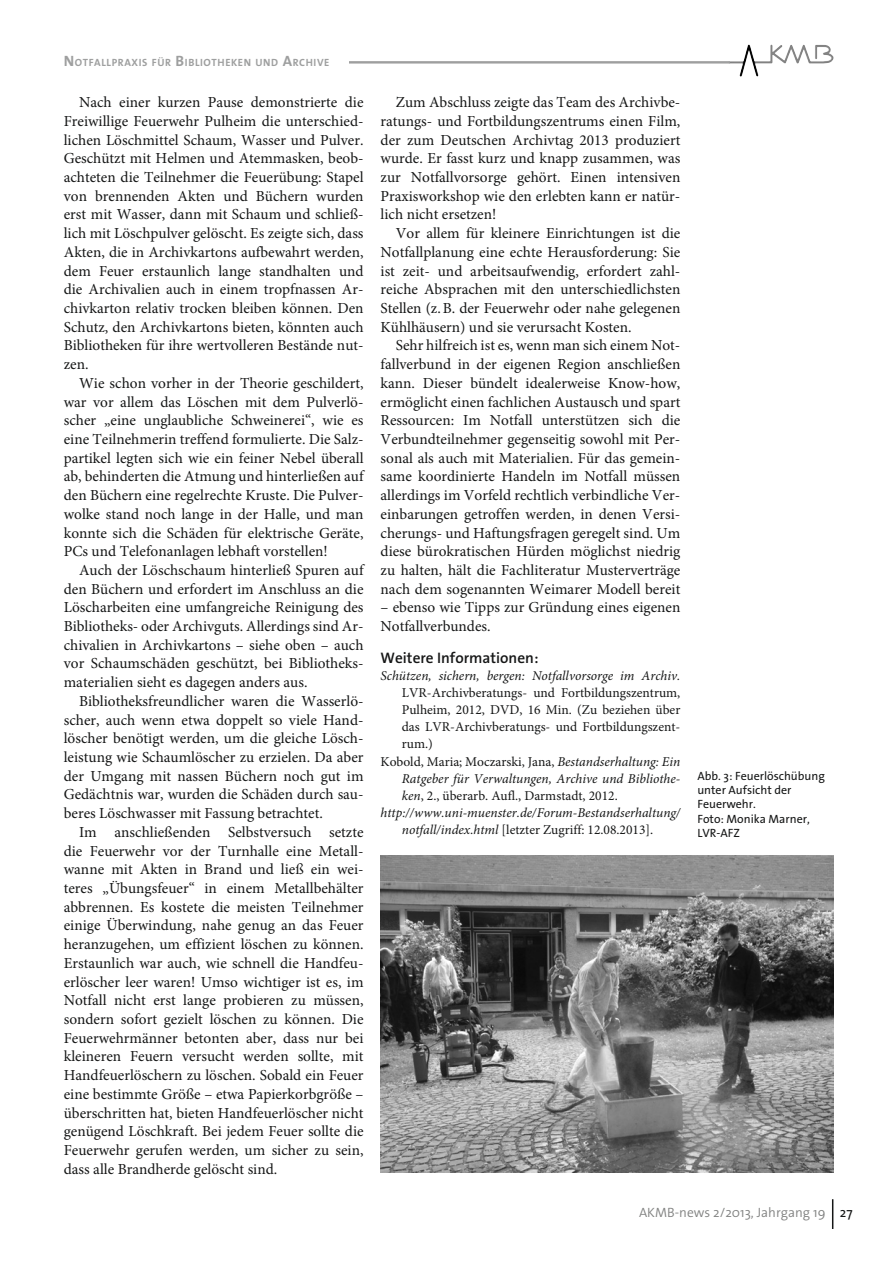
<style>
.page{position:relative;width:893px;height:1263px;background:#fff}
.page>*{position:absolute;margin:0;border:0;box-sizing:border-box;transform-origin:0 0}
.GS{font:15.3px/18.8px "Minion Pro";color:#151616;text-align:justify}
.ZÜ{font:600 15.3px "The Sans B6";color:#151616}
.Endnote{font:italic 13.5px/17.1px "Minion Pro";color:#151616;text-align:justify}
.Endnote-2{font:13.5px/17.1px "Minion Pro";color:#151616;text-align:justify}
.t1{font:300 13.5px "The Sans B4";color:#818281}
.BU{font:12px/14.2px "The Sans B5 Plain";color:#151616}
.Kolumnentitel_recht{font:700 10.5px "The Sans B7";letter-spacing:.055em;color:#9e9f9f}
.s1{font-size:15px}
.s2{font-style:italic}
.s3{font-style:normal}
.s4{font-family:"The Mix"}
.s5{font-family:"The Mix";font-weight:400;color:#151616}
</style>
<div class="page">
<img style="left:730px;top:44px;width:103px;height:32px">
<hr style="left:64px;top:61px;width:666px;height:3px;background:#9e9f9f">
<hr style="left:832px;top:1199px;width:1px;height:30px;background:#151616">
<div style="left:64px;top:52px;width:285px;height:17px;background:#fff"></div>
<img style="left:381px;top:855px;width:452px;height:318px">
<p class="Kolumnentitel_recht" style="left:64px;top:57px;width:266px"><span class="s1">N</span> OTFALLPRAXIS FÜR <span class="s1">B</span>IBLIOTHEKEN UND <span class="s1">A</span>RCHIVE</p>
<p class="GS" style="left:64px;top:93px;width:301px;text-indent:15px">Nach einer kurzen Pause demonstrierte die Freiwillige Feuerwehr Pulheim die unterschied&shy;lichen Löschmittel Schaum, Wasser und Pulver.<br>Geschützt mit Helmen und Atemmasken, beob&shy;achteten die Teilnehmer die Feuerübung: Stapel von brennenden Akten und Büchern wurden erst mit Wasser, dann mit Schaum und schließ&shy;lich mit Löschpulver gelöscht. Es zeigte sich, dass Akten, die in Archivkartons aufbewahrt werden, dem Feuer erstaunlich lange standhalten und die Archivalien auch in einem tropfnassen Ar&shy;chivkarton relativ trocken bleiben können. Den Schutz, den Archivkartons bieten, könnten auch Bibliotheken für ihre wertvolleren Bestände nut&shy;zen.</p>
<p class="GS" style="left:64px;top:374px;width:303px;text-indent:15px">Wie schon vorher in der Theorie geschildert, war vor allem das Löschen mit dem Pulverlö&shy;scher „eine unglaubliche Schweinerei“, wie es eine Teilnehmerin treffend formulierte. Die Salz&shy;partikel legten sich wie ein feiner Nebel überall ab, behinderten die Atmung und hinterließen auf den Büchern eine regelrechte Kruste. Die Pulver&shy;wolke stand noch lange in der Halle, und man konnte sich die Schäden für elektrische Geräte, PCs und Telefonanlagen lebhaft vorstellen!</p>
<p class="GS" style="left:64px;top:561px;width:303px;text-indent:15px">Auch der Löschschaum hinterließ Spuren auf den Büchern und erfordert im Anschluss an die Löscharbeiten eine umfangreiche Reinigung des Bibliotheks- oder Archivguts. Allerdings sind Ar&shy;chivalien in Archivkartons – siehe oben – auch vor Schaumschäden geschützt, bei Bibliotheks&shy;materialien sieht es dagegen anders aus.</p>
<p class="GS" style="left:64px;top:692px;width:301px;text-indent:15px">Bibliotheksfreundlicher waren die Wasserlö&shy;scher, auch wenn etwa doppelt so viele Hand&shy;löscher benötigt werden, um die gleiche Lösch&shy;leistung wie Schaumlöscher zu erzielen. Da aber der Umgang mit nassen Büchern noch gut im Gedächtnis war, wurden die Schäden durch sau&shy;beres Löschwasser mit Fassung betrachtet.</p>
<p class="GS" style="left:64px;top:823px;width:301px;text-indent:15px">Im anschließenden Selbstversuch setzte die Feuerwehr vor der Turnhalle eine Metall&shy;wanne mit Akten in Brand und ließ ein wei&shy;teres „Übungsfeuer“ in einem Metallbehälter abbrennen. Es kostete die meisten Teilnehmer einige Überwindung, nahe genug an das Feuer heranzugehen, um effizient löschen zu können.<br>Erstaunlich war auch, wie schnell die Handfeu&shy;erlöscher leer waren! Umso wichtiger ist es, im Notfall nicht erst lange probieren zu müssen, sondern sofort gezielt löschen zu können. Die Feuerwehrmänner betonten aber, dass nur bei kleineren Feuern versucht werden sollte, mit Handfeuerlöschern zu löschen. Sobald ein Feuer eine bestimmte Größe – etwa Papierkorbgröße – überschritten hat, bieten Handfeuerlöscher nicht genügend Löschkraft. Bei jedem Feuer sollte die Feuerwehr gerufen werden, um sicher zu sein, dass alle Brandherde gelöscht sind.</p>
<p class="GS" style="left:381px;top:93px;width:301px;text-indent:15px">Zum Abschluss zeigte das Team des Archivbe&shy;ratungs- und Fortbildungszentrums einen Film, der zum Deutschen Archivtag 2013 produziert wurde. Er fasst kurz und knapp zusammen, was zur Notfallvorsorge gehört. Einen intensiven Praxisworkshop wie den erlebten kann er natür&shy;lich nicht ersetzen!</p>
<p class="GS" style="left:381px;top:224px;width:301px;text-indent:15px">Vor allem für kleinere Einrichtungen ist die Notfallplanung eine echte Herausforderung: Sie ist zeit- und arbeitsaufwendig, erfordert zahl&shy;reiche Absprachen mit den unterschiedlichsten Stellen (z.B. der Feuerwehr oder nahe gelegenen Kühlhäusern) und sie verursacht Kosten.</p>
<p class="GS" style="left:381px;top:336px;width:301px;text-indent:15px">Sehr hilfreich ist es, wenn man sich einem Not&shy;fallverbund in der eigenen Region anschließen kann. Dieser bündelt idealerweise Know-how, ermöglicht einen fachlichen Austausch und spart Ressourcen: Im Notfall unterstützen sich die Verbundteilnehmer gegenseitig sowohl mit Per&shy;sonal als auch mit Materialien. Für das gemein&shy;same koordinierte Handeln im Notfall müssen allerdings im Vorfeld rechtlich verbindliche Ver&shy;einbarungen getroffen werden, in denen Versi&shy;cherungs- und Haftungsfragen geregelt sind. Um diese bürokratischen Hürden möglichst niedrig zu halten, hält die Fachliteratur Musterverträge nach dem sogenannten Weimarer Modell bereit</p>
<p class="GS" style="left:381px;top:598px;width:301px">– ebenso wie Tipps zur Gründung eines eigenen<br>Notfallverbundes.</p>
<p class="ZÜ" style="left:381px;top:649px;width:159px">Weitere Informationen:</p>
<p class="Endnote-2" style="left:402px;top:667px;width:280px;text-indent:-21px"><span class="s2">Schützen, sichern, bergen: Notfallvorsorge im Archiv.<br></span>LVR-Archivberatungs- und Fortbildungszentrum, Pulheim, 2012, DVD, 16 Min. (Zu beziehen über das LVR-Archivberatungs- und Fortbildungszent&shy;rum.)</p>
<p class="Endnote" style="left:402px;top:753px;width:280px;text-indent:-21px"><span class="s3">Kobold, Maria; Moczarski, Jana,</span> Bestandserhaltung: Ein Ratgeber für Verwaltungen, Archive und Bibliothe&shy;ken<span class="s3">, 2., überarb. Aufl., Darmstadt, 2012.</span></p>
<p class="Endnote" style="left:381px;top:804px;width:301px;text-align:center">http://www.uni-muenster.de/Forum-Bestandserhaltung/ notfall/index.html <span class="s3">[letzter Zugriff: 12.08.2013].</span></p>
<p class="BU" style="left:697px;top:769px;width:129px">Abb. <span class="s4">3</span>: Feuerlöschübung unter Aufsicht der<br>Feuerwehr.</p>
<p class="BU" style="left:697px;top:812px;width:114px">Foto: Monika Marner,<br>LVR-AFZ</p>
<p class="t1" style="left:639px;top:1205px;width:215px">AKMB-news <span class="s4">2/2013</span>, Jahrgang <span class="s4">19</span> <span class="s5">27</span></p>
</div>
